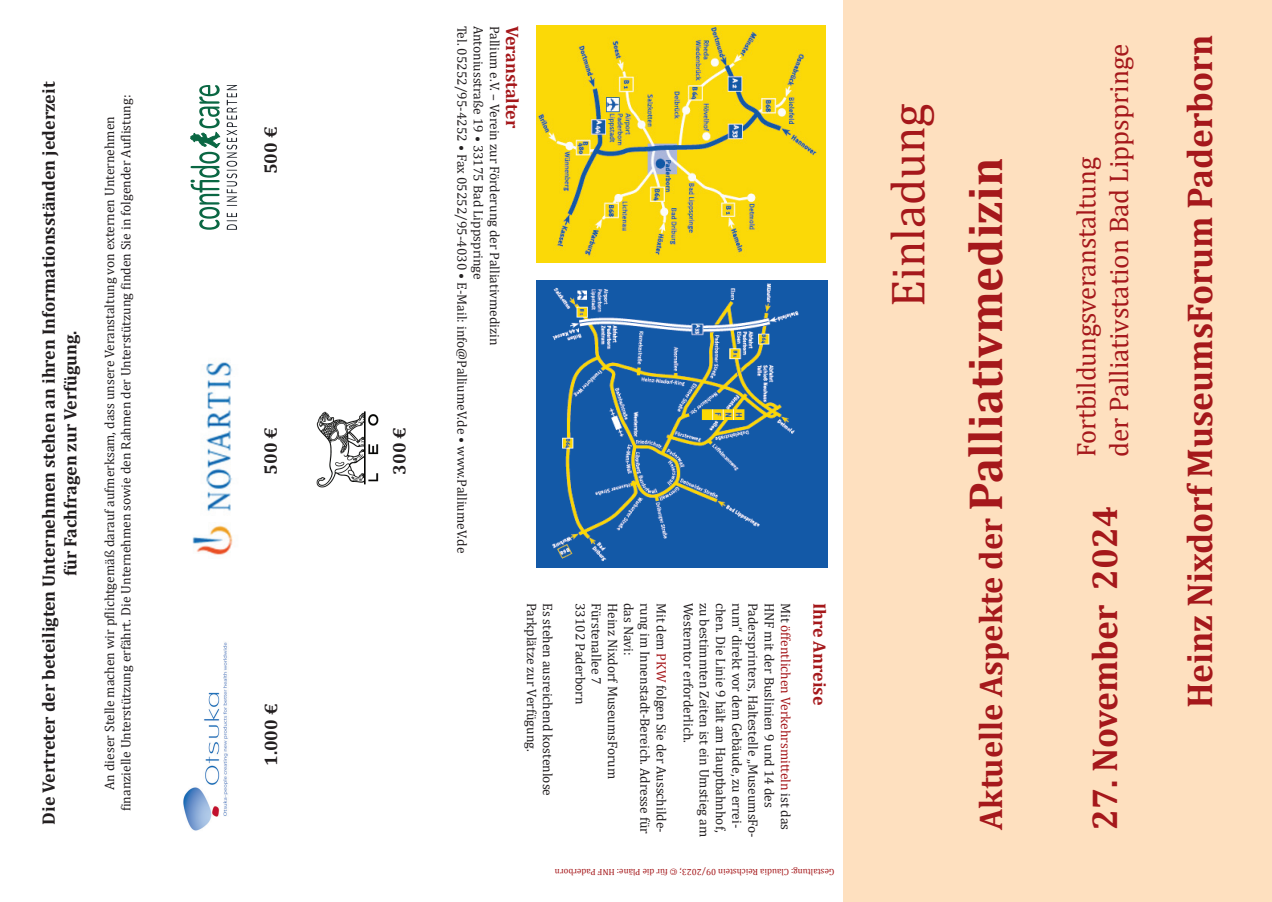
<style>
.page{position:relative;width:1272px;height:902px;background:#fff}
.page>*{position:absolute;margin:0;border:0;box-sizing:border-box;transform-origin:0 0}
.t1{font:48px "Cambria";color:#a5181b}
.t2{font:700 36px "Cambria";color:#a5181b}
.t3{font:700 33px "Cambria";color:#a5181b}
.t4{font:27px/32.4px "Cambria";color:#a5181b}
.t5{font:700 18px/21.6px "Cambria";color:#231f20;text-align:center}
.t6{font:700 18px "Cambria";color:#a5181b}
.t7{font:13.5px/16.2px "Cambria";color:#231f20;text-align:center}
.t8{font:13.5px "Cambria";color:#a5181b}
.t9{font:9px "Cambria";color:#a5181b}
.s1{color:#a5181b}
.s2{color:#231f20}
.s3{font-size:48px}
</style>
<div class="page">
<div style="left:843px;top:0;width:428px;height:901px;background:#fee0bf"></div>
<img style="left:536px;top:281px;width:291px;height:286px">
<img style="left:536px;top:26px;width:289px;height:236px">
<img style="left:192px;top:362px;width:41px;height:193px">
<svg style="left:190px;top:85px;width:30px;height:145px"></svg>
<svg style="left:227px;top:213px;width:10px;height:17px"></svg>
<svg style="left:227px;top:85px;width:10px;height:121px"></svg>
<img style="left:183px;top:642px;width:45px;height:189px">
<img style="left:316px;top:412px;width:62px;height:75px">
<h3 class="t5" style="left:37px;top:824px;width:744px;rotate:-90deg">Die Vertreter der beteiligten Unternehmen stehen an ihren Informationsständen jederzeit für Fachfragen zur Verfügung.</h3>
<p class="t7" style="left:101px;top:807px;width:713px;rotate:-90deg">An dieser Stelle machen wir p lichtgemäß darauf aufmerksam, dass unsere Veranstaltung von externen Unternehmen inanzielle Unterstützung erfährt. Die Unternehmen sowie den Rahmen der Unterstützung inden Sie in folgender Au listung:</p>
<h3 class="t5" style="left:259px;top:174px;width:49px;rotate:-90deg">500 €</h3>
<h3 class="t5" style="left:259px;top:474px;width:49px;rotate:-90deg">500 €</h3>
<h3 class="t5" style="left:388px;top:474px;width:49px;rotate:-90deg">300 €</h3>
<h3 class="t5" style="left:260px;top:766px;width:64px;rotate:-90deg">1.000 €</h3>
<p class="t7" style="left:470px;top:26px;width:529px;rotate:90deg">Tel. 05252/95-4252 • Fax 05252/95-4030 • E-Mail: info@PalliumeV.de • www.PalliumeV.de</p>
<p class="t7" style="left:486px;top:26px;width:256px;rotate:90deg">Antoniusstraße 19 • 33175 Bad Lippspringe</p>
<p class="t7" style="left:503px;top:26px;width:321px;rotate:90deg">Pallium e.V. – Verein zur Förderung der Palliativmedizin</p>
<h3 class="t6" style="left:525px;top:26px;width:104px;rotate:90deg">Veranstalter</h3>
<p class="t7" style="left:669px;top:602px;width:231px;rotate:90deg">Mit dem <span class="s1">PKW</span> folgen Sie der Ausschilde-</p>
<p class="t7" style="left:696px;top:602px;width:142px;rotate:90deg">Westerntor erforderlich.</p>
<p class="t7" style="left:712px;top:602px;width:235px;rotate:90deg">zu bestimmten Zeiten ist ein Umstieg am</p>
<p class="t7" style="left:729px;top:602px;width:231px;rotate:90deg">chen. Die Linie 9 hält am Hauptbahnhof,</p>
<p class="t7" style="left:745px;top:602px;width:227px;rotate:90deg">rum“ direkt vor dem Gebäude, zu errei-</p>
<p class="t7" style="left:761px;top:602px;width:236px;rotate:90deg">Padersprinters, Haltestelle „MuseumsFo-</p>
<p class="t7" style="left:777px;top:602px;width:206px;rotate:90deg">HNF mit der Buslinien 9 und 14 des</p>
<p class="t7" style="left:540px;top:602px;width:150px;rotate:90deg">Parkplätze zur Verfügung.</p>
<p class="t7" style="left:556px;top:602px;width:195px;rotate:90deg">Es stehen ausreichend kostenlose</p>
<p class="t7" style="left:588px;top:602px;width:103px;rotate:90deg">33102 Paderborn</p>
<p class="t7" style="left:604px;top:602px;width:83px;rotate:90deg">Fürstenallee 7</p>
<p class="t7" style="left:621px;top:602px;width:178px;rotate:90deg">Heinz Nixdorf MuseumsForum</p>
<p class="t7" style="left:637px;top:602px;width:54px;rotate:90deg">das Navi:</p>
<p class="t7" style="left:653px;top:602px;width:233px;rotate:90deg">rung im Innenstadt-Bereich. Adresse für</p>
<p class="t9" style="left:834px;top:877px;width:281px;rotate:-180deg">Gestaltung: Claudia Reichstein 09/2023; © für die Pläne: HNF Paderborn</p>
<p class="t8" style="left:793px;top:602px;width:229px;rotate:90deg"><span class="s2">Mit</span> öffentlichen Verkehrsmitteln <span class="s2">ist das</span></p>
<h3 class="t6" style="left:832px;top:602px;width:104px;rotate:90deg">Ihre Anreise</h3>
<h1 class="t1" style="left:880px;top:307px;width:205px;rotate:-90deg">Einladung</h1>
<h3 class="t3" style="left:967px;top:829px;width:673px;rotate:-90deg">Aktuelle Aspekte der <span class="s3">Palliativmedizin</span></h3>
<h3 class="t4" style="left:1070px;top:457px;width:415px;rotate:-90deg">Fortbildungsveranstaltung<br>der Palliativstation Bad Lippspringe</h3>
<h2 class="t2" style="left:1079px;top:829px;width:325px;rotate:-90deg">27. November 2024</h2>
<h2 class="t2" style="left:1174px;top:708px;width:675px;rotate:-90deg">Heinz Nixdorf MuseumsForum Paderborn</h2>
</div>
